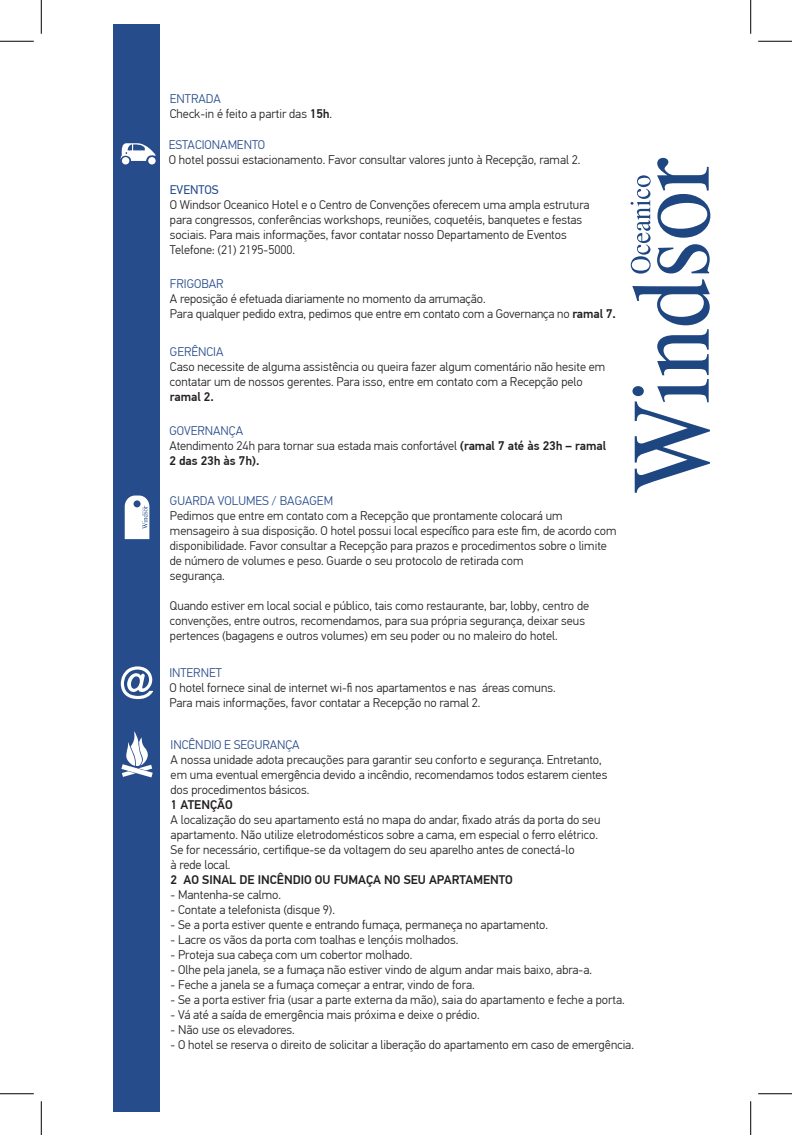
<style>
.page{position:relative;width:792px;height:1135px;background:#fff}
.page>*{position:absolute;margin:0;border:0;box-sizing:border-box;transform-origin:0 0}
.t1{font:300 12.5px/15px "PF Din Text Pro";color:#231f20}
.t2{font:300 12.5px "PF Din Text Pro";color:#274c8b}
.t3{font:500 12.5px "PF Din Text Pro";color:#231f20}
.t4{font:12.5px "PF Din Text Pro";color:#274c8b}
.s1{color:#274c8b}
.s2{font-weight:500}
</style>
<div class="page">
<svg style="left:630px;top:158px;width:80px;height:335px"></svg>
<div style="left:113px;top:24px;width:47px;height:1087px;background:#274c8b"></div>
<svg style="left:125px;top:495px;width:24px;height:44px"></svg>
<svg style="left:120px;top:143px;width:36px;height:21px"></svg>
<svg style="left:121px;top:731px;width:32px;height:46px"></svg>
<svg style="left:121px;top:666px;width:32px;height:33px"></svg>
<hr style="left:0;top:41px;width:34px;height:1px;background:#000">
<hr style="left:757px;top:41px;width:34px;height:1px;background:#000">
<hr style="left:0;top:1093px;width:34px;height:1px;background:#000">
<hr style="left:757px;top:1093px;width:34px;height:1px;background:#000">
<hr style="left:41px;top:0;width:1px;height:34px;background:#000">
<hr style="left:41px;top:1101px;width:1px;height:34px;background:#000">
<hr style="left:750px;top:0;width:1px;height:34px;background:#000">
<hr style="left:750px;top:1101px;width:1px;height:34px;background:#000">
<p class="t1" style="left:170px;top:91px;width:164px"><span class="s1">ENTRADA<br></span>Check-in é feito a partir das <span class="s2">15h</span>.</p>
<p class="t2" style="left:169px;top:138px;width:98px">ESTACIONAMENTO</p>
<p class="t1" style="left:169px;top:153px;width:413px">O hotel possui estacionamento. Favor consultar valores junto à Recepção, ramal 2.</p>
<p class="t4" style="left:170px;top:182px;width:50px">EVENTOS</p>
<p class="t1" style="left:170px;top:197px;width:421px">O Windsor Oceanico Hotel e o Centro de Convenções oferecem uma ampla estrutura para congressos, conferências workshops, reuniões, coquetéis, banquetes e festas sociais. Para mais informações, favor contatar nosso Departamento de Eventos Telefone: (21) 2195-5000.</p>
<p class="t2" style="left:170px;top:276px;width:55px">FRIGOBAR</p>
<p class="t1" style="left:170px;top:291px;width:447px">A reposição é efetuada diariamente no momento da arrumação.<br>Para qualquer pedido extra, pedimos que entre em contato com a Governança no <span class="s2">ramal 7.</span></p>
<p class="t2" style="left:170px;top:345px;width:55px">GERÊNCIA</p>
<p class="t1" style="left:170px;top:360px;width:436px">Caso necessite de alguma assistência ou queira fazer algum comentário não hesite em contatar um de nossos gerentes. Para isso, entre em contato com a Recepção pelo</p>
<p class="t3" style="left:170px;top:389px;width:45px">ramal 2.</p>
<p class="t1" style="left:169px;top:424px;width:438px"><span class="s1">GOVERNANÇA<br></span>Atendimento 24h para tornar sua estada mais confortável <span class="s2">(ramal 7 até às 23h – ramal<br>2 das 23h às 7h).</span></p>
<p class="t2" style="left:170px;top:493px;width:164px">GUARDA VOLUMES / BAGAGEM</p>
<p class="t1" style="left:170px;top:508px;width:448px">Pedimos que entre em contato com a Recepção que prontamente colocará um mensageiro à sua disposição. O hotel possui local específico para este fim, de acordo com disponibilidade. Favor consultar a Recepção para prazos e procedimentos sobre o limite de número de volumes e peso. Guarde o seu protocolo de retirada com<br>segurança.</p>
<p class="t1" style="left:170px;top:598px;width:420px">Quando estiver em local social e público, tais como restaurante, bar, lobby, centro de convenções, entre outros, recomendamos, para sua própria segurança, deixar seus pertences (bagagens e outros volumes) em seu poder ou no maleiro do hotel.</p>
<p class="t2" style="left:169px;top:665px;width:54px">INTERNET</p>
<p class="t1" style="left:169px;top:680px;width:387px">O hotel fornece sinal de internet wi-fi nos apartamentos e nas áreas comuns.<br>Para mais informações, favor contatar a Recepção no ramal 2.</p>
<p class="t2" style="left:170px;top:737px;width:130px">INCÊNDIO E SEGURANÇA</p>
<p class="t1" style="left:170px;top:752px;width:438px">A nossa unidade adota precauções para garantir seu conforto e segurança. Entretanto, em uma eventual emergência devido a incêndio, recomendamos todos estarem cientes dos procedimentos básicos.</p>
<p class="t3" style="left:170px;top:797px;width:64px">1 ATENÇÃO</p>
<p class="t1" style="left:170px;top:812px;width:431px">A localização do seu apartamento está no mapa do andar, fixado atrás da porta do seu apartamento. Não utilize eletrodomésticos sobre a cama, em especial o ferro elétrico.<br>Se for necessário, certifique-se da voltagem do seu aparelho antes de conectá-lo<br>à rede local.</p>
<p class="t3" style="left:170px;top:872px;width:343px">2 AO SINAL DE INCÊNDIO OU FUMAÇA NO SEU APARTAMENTO</p>
<p class="t1" style="left:170px;top:887px;width:112px">- Mantenha-se calmo.</p>
<p class="t1" style="left:170px;top:902px;width:166px">- Contate a telefonista (disque 9).</p>
<p class="t1" style="left:170px;top:917px;width:379px">- Se a porta estiver quente e entrando fumaça, permaneça no apartamento.</p>
<p class="t1" style="left:170px;top:932px;width:289px">- Lacre os vãos da porta com toalhas e lençóis molhados.</p>
<p class="t1" style="left:170px;top:947px;width:243px">- Proteja sua cabeça com um cobertor molhado.</p>
<p class="t1" style="left:170px;top:962px;width:422px">- Olhe pela janela, se a fumaça não estiver vindo de algum andar mais baixo, abra-a.</p>
<p class="t1" style="left:170px;top:977px;width:305px">- Feche a janela se a fumaça começar a entrar, vindo de fora.</p>
<p class="t1" style="left:170px;top:992px;width:455px">- Se a porta estiver fria (usar a parte externa da mão), saia do apartamento e feche a porta.</p>
<p class="t1" style="left:170px;top:1007px;width:310px">- Vá até a saída de emergência mais próxima e deixe o prédio.</p>
<p class="t1" style="left:170px;top:1022px;width:126px">- Não use os elevadores.</p>
<p class="t1" style="left:170px;top:1037px;width:464px">- O hotel se reserva o direito de solicitar a liberação do apartamento em caso de emergência.</p>
</div>
